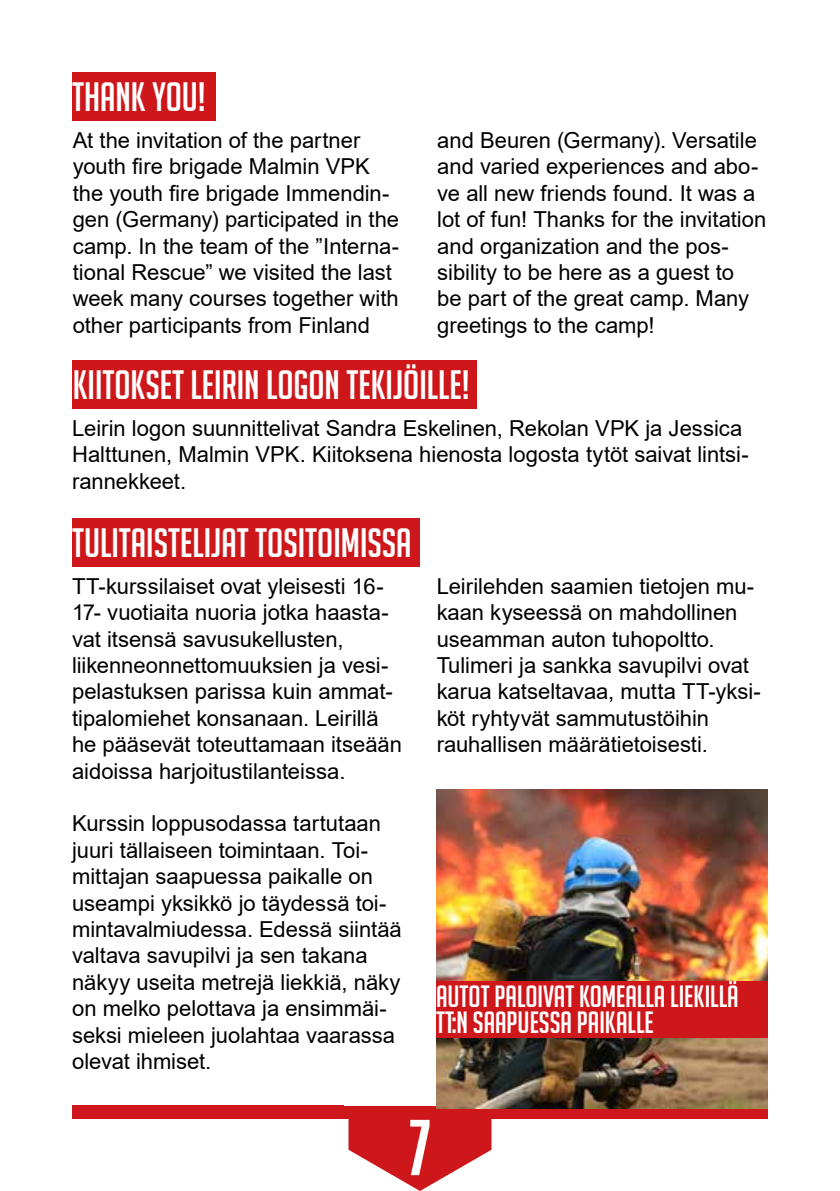
<style>
.page{position:relative;width:840px;height:1191px;background:#fff}
.page>*{position:absolute;margin:0;border:0;box-sizing:border-box;transform-origin:0 0}
.t1{font:70px "Kenyan Coffee Rg";color:#fff}
.t2{font:40px "Big Noodle Titling";color:#fff}
.t3{font:30px/26px "Big Noodle Titling";color:#fff}
.t4{font:22px/26.4px "Arial";color:#000}
</style>
<div class="page">
<div style="left:72px;top:1106px;width:695px;height:13px;background:#cd171a"></div>
<svg style="left:348px;top:1108px;width:143px;height:83px"></svg>
<div style="left:72px;top:72px;width:143px;height:48px;background:#cd171a"></div>
<div style="left:73px;top:360px;width:403px;height:48px;background:#cd171a"></div>
<div style="left:72px;top:518px;width:347px;height:48px;background:#cd171a"></div>
<img style="left:436px;top:789px;width:331px;height:319px">
<div style="left:436px;top:981px;width:330px;height:56px;background:#cd171a"></div>
<h2 class="t2" style="left:72px;top:75px;width:135px">THANK YOU!</h2>
<p class="t4" style="left:73px;top:127px;width:328px">At the invitation of the partner youth fire brigade Malmin VPK the youth fire brigade Immendin&shy;gen (Germany) participated in the camp. In the team of the ”Interna&shy;tional Rescue” we visited the last week many courses together with other participants from Finland</p>
<p class="t4" style="left:437px;top:127px;width:330px">and Beuren (Germany). Versatile and varied experiences and abo&shy;ve all new friends found. It was a lot of fun! Thanks for the invitation and organization and the pos&shy;sibility to be here as a guest to<br>be part of the great camp. Many greetings to the camp!</p>
<h2 class="t2" style="left:73px;top:363px;width:398px">KIITOKSET LEIRIN LOGON TEKIJÖILLE!</h2>
<p class="t4" style="left:72px;top:415px;width:677px">Leirin logon suunnittelivat Sandra Eskelinen, Rekolan VPK ja Jessica<br>Halttunen, Malmin VPK. Kiitoksena hienosta logosta tytöt saivat lintsi&shy;rannekkeet.</p>
<h2 class="t2" style="left:72px;top:521px;width:341px">TULITAISTELIJAT TOSITOIMISSA</h2>
<p class="t4" style="left:72px;top:572px;width:331px">TT-kurssilaiset ovat yleisesti 16- 17- vuotiaita nuoria jotka haasta&shy;vat itsensä savusukellusten, liikenneonnettomuuksien ja vesi&shy;pelastuksen parissa kuin ammat&shy;tipalomiehet konsanaan. Leirillä he pääsevät toteuttamaan itseään aidoissa harjoitustilanteissa.</p>
<p class="t4" style="left:72px;top:810px;width:331px">Kurssin loppusodassa tartutaan juuri tällaiseen toimintaan. Toi&shy;mittajan saapuessa paikalle on useampi yksikkö jo täydessä toi&shy;mintavalmiudessa. Edessä siintää valtava savupilvi ja sen takana näkyy useita metrejä liekkiä, näky on melko pelottava ja ensimmäi&shy;seksi mieleen juolahtaa vaarassa olevat ihmiset.</p>
<p class="t4" style="left:436px;top:572px;width:325px">Leirilehden saamien tietojen mu&shy;kaan kyseessä on mahdollinen useamman auton tuhopoltto.<br>Tulimeri ja sankka savupilvi ovat karua katseltavaa, mutta TT-yksi&shy;köt ryhtyvät sammutustöihin rauhallisen määrätietoisesti.</p>
<h3 class="t3" style="left:436px;top:983px;width:304px">AUTOT PALOIVAT KOMEALLA LIEKILLÄ<br>TT:N SAAPUESSA PAIKALLE</h3>
<h1 class="t1" style="left:408px;top:1105px;width:25px">7</h1>
</div>
